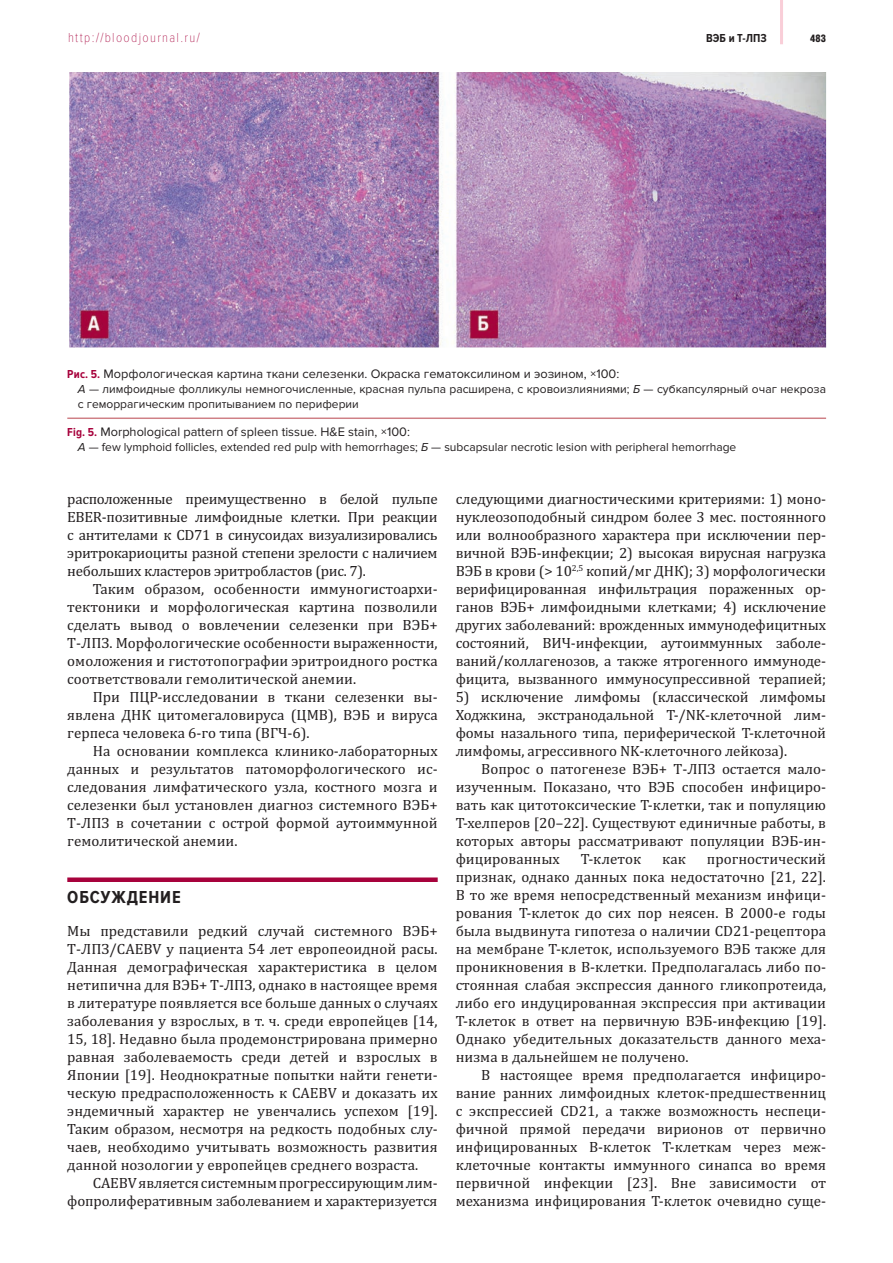
<style>
.page{position:relative;width:893px;height:1263px;background:#fff}
.page>*{position:absolute;margin:0;border:0;box-sizing:border-box;transform-origin:0 0}
.t1{font:700 18px "Proxima Nova Cond";letter-spacing:.05em;color:#231f20}
.t2{font:15px/18px "Cambria";color:#231f20;text-align:justify}
.t3{font:100 13.5px "Proxima Nova Cond";letter-spacing:.1em;color:#a7023c}
.t4{font:12.75px "Proxima Nova";color:#231f20}
.t5{font:12px/15px "Proxima Nova";color:#231f20}
.t6{font:700 12px "Proxima Nova Cond";letter-spacing:.005em;color:#231f20}
.t7{font:900 10.5px "Helios Cond";color:#231f20}
.s1{font-family:"Proxima Nova Cond";font-weight:700;font-size:12px;color:#a7023c}
.s2{font-style:italic}
</style>
<div class="page">
<hr style="left:780px;top:0;width:3px;height:44px;background:#f9ced8">
<img style="left:69px;top:72px;width:757px;height:275px">
<hr style="left:67px;top:417px;width:759px;height:2px;background:#cf8086">
<div style="left:67px;top:877px;width:371px;height:5px;background:#a7023c"></div>
<p class="t3" style="left:68px;top:30px;width:133px">http://bloodjournal.ru/</p>
<p class="t6" style="left:706px;top:31px;width:62px">ВЭБ и Т-ЛПЗ</p>
<p class="t7" style="left:810px;top:32px;width:17px">483</p>
<p class="t4" style="left:67px;top:367px;width:553px"><span class="s1">Рис. 5.</span> Морфологическая картина ткани селезенки. Окраска гематоксили ном и эозином, ×100:</p>
<p class="t5" style="left:78px;top:383px;width:750px"><span class="s2">A</span> — лимфоидные фолликулы немногочисленные, красная пульпа расширена, с кровоизлияниями; <span class="s2">Б</span> — субкапсулярный очаг некроза с геморрагическим пропитыванием по периферии</p>
<p class="t4" style="left:67px;top:424px;width:344px"><span class="s1">Fig. 5.</span> Morphological pattern of spleen tissue. H&amp;E stain, ×100:</p>
<p class="t5" style="left:78px;top:440px;width:660px"><span class="s2">A</span> — few lymphoid follicles, extended red pulp with hemorrhages; <span class="s2">Б</span> — subcapsular necrotic lesion with peripheral hemorrhage</p>
<p class="t2" style="left:67px;top:491px;width:372px">расположенные преимущественно в белой пульпе EBER-позитивные лимфоидные клетки. При реакции с антителами к CD71 в синусоидах визуализировались эритрокариоциты разной степени зрелости с наличием небольших кластеров эритро бластов (рис. 7).</p>
<p class="t2" style="left:67px;top:581px;width:372px;text-indent:26px">Таким образом, особенности иммуногистоархи&shy;тектоники и морфологическая картина позволили сделать вывод о вовлечении селезенки при ВЭБ+ T-ЛПЗ. Морфологические особенности выраженности, омоложения и гистотопографии эритроидного ростка соответствовали гемолитической анемии.</p>
<p class="t2" style="left:67px;top:689px;width:372px;text-indent:26px">При ПЦР-исследовании в ткани селезенки вы&shy;явлена ДНК цитомегаловируса (ЦМВ), ВЭБ и вируса герпеса человека 6-го типа (ВГЧ-6).</p>
<p class="t2" style="left:67px;top:743px;width:372px;text-indent:26px">На основании комплекса клинико-лабораторных данных и результатов патоморфологического ис&shy;следования лимфатического узла, костного мозга и селезенки был установлен диагноз системного ВЭБ+ T-ЛПЗ в сочетании с острой формой аутоиммунной гемолитической анемии.</p>
<p class="t1" style="left:67px;top:887px;width:115px">ОБСУЖДЕНИЕ</p>
<p class="t2" style="left:67px;top:923px;width:372px">Мы представили редкий случай системного ВЭБ+ T-ЛПЗ/CAEBV у пациента 54 лет европеоидной расы.<br>Данная демографическая характеристика в целом нетипична для ВЭБ+ T-ЛПЗ, однако в настоящее время в литературе появляется все больше данных о случаях заболевания у взрослых, в т. ч. среди европейцев [14, 15, 18]. Недавно была продемонстрирована примерно равная заболеваемость среди детей и взрослых в Японии [19]. Неоднократные попытки найти генети&shy;ческую предрасположенность к CAEBV и доказать их эндемичный характер не увенчались успехом [19].<br>Таким образом, несмотря на редкость подобных слу&shy;чаев, необходимо учитывать возможность развития данной нозологии у европейцев среднего возраста.</p>
<p class="t2" style="left:67px;top:1175px;width:372px;text-align:right">CAEBV является системным прогрессирующим лим&shy;фопролиферативным заболеванием и характеризуется</p>
<p class="t2" style="left:456px;top:491px;width:372px">следующими диагностическими критериями: 1) моно&shy;нуклеозоподобный синдром более 3 мес. постоянного или волнообразного характера при исключении пер&shy;вичной ВЭБ-инфекции; 2) высокая вирусная нагрузка ВЭБ в крови (&gt; 10<sup>2,5</sup> копий/мг ДНК); 3) морфологически верифицированная инфильтрация пораженных ор&shy;ганов ВЭБ+ лимфоидными клетками; 4) исключение других заболеваний: врожденных иммунодефицитных состояний, ВИЧ-инфекции, аутоиммунных заболе&shy;ваний/коллагенозов, а также ятрогенного иммуноде&shy;фицита, вызванного иммуносупрессивной терапией;</p>
<p class="t2" style="left:456px;top:689px;width:372px">5) исключение лимфомы (классической лимфомы Ходжкина, экстранодальной Т-/NK-клеточной лим&shy;фомы назального типа, периферической Т-клеточной лимфомы, агрессивного NK-клеточного лейкоза).</p>
<p class="t2" style="left:456px;top:761px;width:372px;text-indent:26px">Вопрос о патогенезе ВЭБ+ T-ЛПЗ остается мало&shy;изученным. Показано, что ВЭБ способен инфициро&shy;вать как цитотоксические Т-клетки, так и популяцию Т-хелперов [20–22]. Существуют единичные работы, в которых авторы рассматривают популяции ВЭБ-ин&shy;фицированных</p>
<p class="t2" style="left:456px;top:851px;width:372px;text-indent:251px">прогностический при знак, однако данных пока недостаточно [21, 22].<br>В то же время непосредственный механизм инфици&shy;рования Т-клеток до сих пор неясен. В 2000-е годы была выдвинута гипотеза о наличии CD21-рецептора на мембране Т-клеток, используемого ВЭБ также для проникновения в В-клетки. Предполагалась либо по&shy;стоянная слабая экспрессия данного гликопротеида, либо его индуцированная экспрессия при активации Т-клеток в ответ на первичную ВЭБ-инфекцию [19].<br>Однако убедительных доказательств данного меха&shy;низма в дальнейшем не получено.</p>
<p class="t2" style="left:456px;top:1067px;width:372px;text-indent:26px">В настоящее время предполагается инфициро&shy;вание ранних лимфоидных клеток-предшественниц с экспрессией CD21, а также возможность неспеци&shy;фичной прямой передачи вирионов от первично инфицированных В-клеток Т-клеткам через меж&shy;клеточные контакты иммунного синапса во время первичной инфекции [23]. Вне зависимости от механизма инфицирования Т-клеток очевидно суще-</p>
<p class="t2" style="left:581px;top:851px;width:62px">Т-клеток</p>
<p class="t2" style="left:662px;top:851px;width:25px">как</p>
</div>
